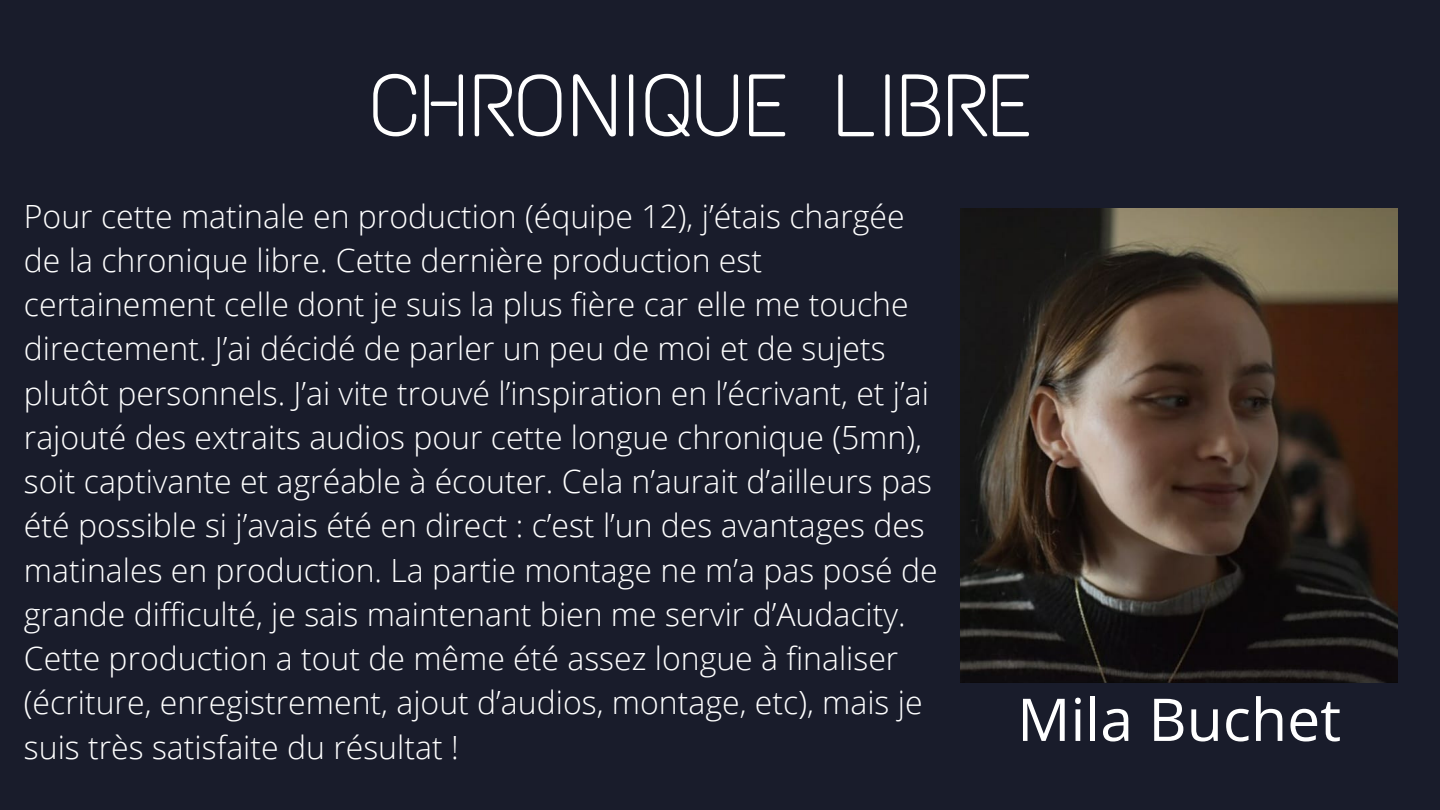
<style>
.page{position:relative;width:1440px;height:810px;background:#191c2b}
.page>*{position:absolute;margin:0;border:0;box-sizing:border-box;transform-origin:0 0}
.t1{font:88.5px "Text Me One";letter-spacing:.01em;color:#fff}
.t2{font:59px "Open Sans";color:#fff}
.t3{font:300 32px/44.2px "Open Sans";color:#fff}
</style>
<div class="page">
<img style="left:960px;top:208px;width:438px;height:475px">
<p class="t1" style="left:370px;top:52px;width:663px">CHRONIQUE LIBRE</p>
<p class="t3" style="left:24px;top:193px;width:915px">Pour cette matinale en production (équipe 12), j’étais chargée de la chronique libre. Cette dernière production est certainement celle dont je suis la plus fière car elle me touche directement. J’ai décidé de parler un peu de moi et de sujets plutôt personnels. J’ai vite trouvé l’inspiration en l’écrivant, et j’ai rajouté des extraits audios pour cette longue chronique (5mn), soit captivante et agréable à écouter. Cela n’aurait d’ailleurs pas été possible si j’avais été en direct : c’est l’un des avantages des matinales en production. La partie montage ne m’a pas posé de grande difficulté, je sais maintenant bien me servir d’Audacity.<br>Cette production a tout de même été assez longue à finaliser (écriture, enregistrement, ajout d’audios, montage, etc), mais je suis très satisfaite du résultat !</p>
<p class="t2" style="left:1017px;top:678px;width:325px">Mila Buchet</p>
</div>
